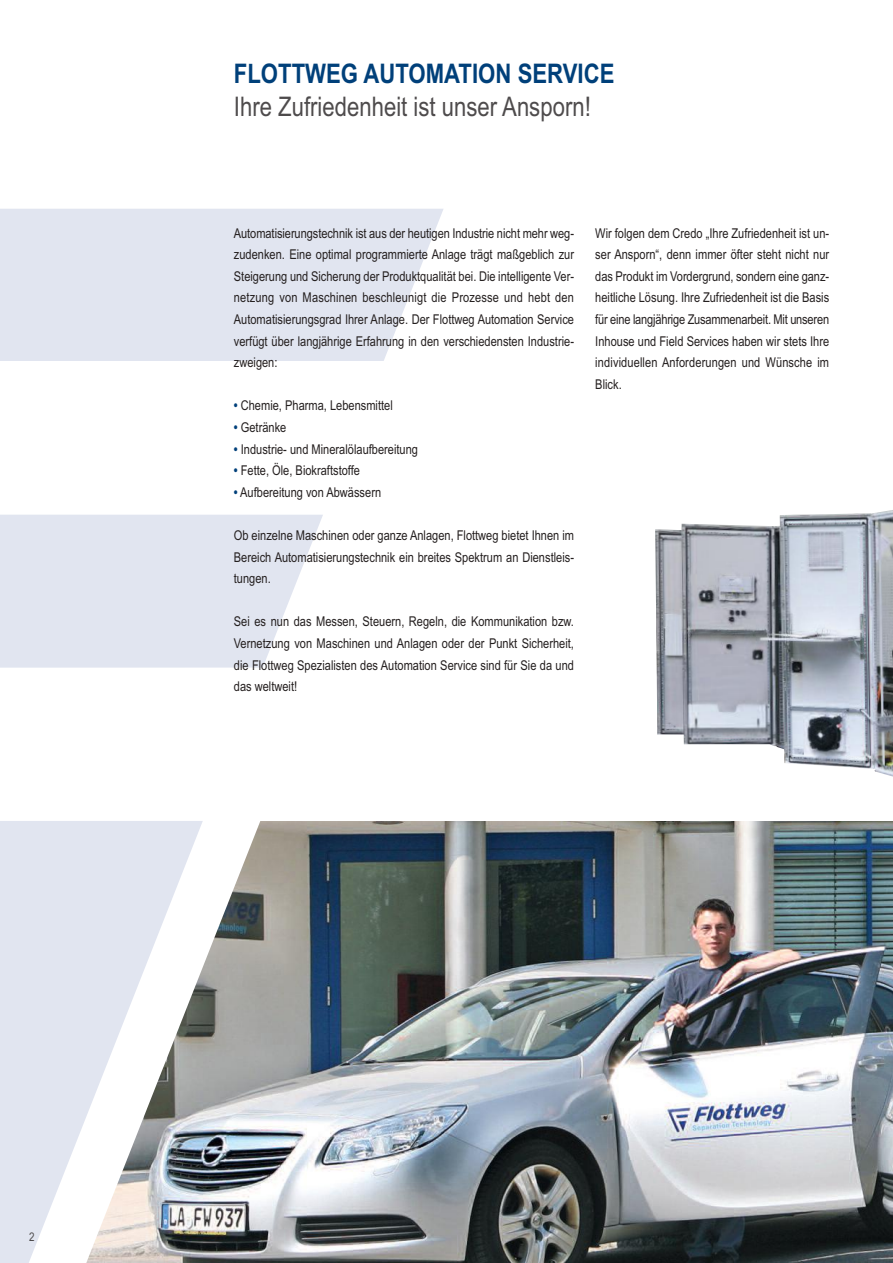
<style>
.page{position:relative;width:893px;height:1263px;background:#fff}
.page>*{position:absolute;margin:0;border:0;box-sizing:border-box;transform-origin:0 0}
.t1{font:27px "Arial Narrow";color:#4e4b4c}
.t2{font:700 27px "Arial Narrow";color:#00407a}
.t3{font:13.5px/21.6px "Arial Narrow";color:#241f1f;text-align:justify}
.t4{font:12px "Arial Narrow";color:#4e4b4c}
.s1{font-weight:700;color:#00407a}
</style>
<div class="page">
<img style="left:584px;top:821px;width:309px;height:442px">
<img style="left:444px;top:821px;width:140px;height:442px">
<svg style="left:0;top:209px;width:444px;height:1054px"></svg>
<img style="left:655px;top:510px;width:238px;height:267px">
<h1 class="t2" style="left:234px;top:58px;width:382px">FLOTTWEG AUTOMATION SERVICE</h1>
<h1 class="t1" style="left:234px;top:91px;width:358px">Ihre Zufriedenheit ist unser Ansporn!</h1>
<p class="t3" style="left:234px;top:222px;width:342px">Automatisierungstechnik ist aus der heutigen Industrie nicht mehr weg&shy;zudenken. Eine optimal programmierte Anlage trägt maßgeblich zur Steigerung und Sicherung der Produktqualität bei. Die intelligente Ver&shy;netzung von Maschinen beschleunigt die Prozesse und hebt den Automatisierungsgrad Ihrer Anlage. Der Flottweg Automation Service verfügt über langjährige Erfahrung in den verschiedensten Industrie&shy;zweigen:</p>
<p class="t3" style="left:234px;top:395px;width:160px"><span class="s1">•</span> Chemie, Pharma, Lebensmittel</p>
<p class="t3" style="left:234px;top:417px;width:54px"><span class="s1">•</span> Getränke</p>
<p class="t3" style="left:234px;top:438px;width:186px"><span class="s1">•</span> Industrie- und Mineralölaufbereitung</p>
<p class="t3" style="left:234px;top:460px;width:128px"><span class="s1">•</span> Fette, Öle, Biokraftstoffe</p>
<p class="t3" style="left:234px;top:481px;width:149px"><span class="s1">•</span> Aufbereitung von Abwässern</p>
<p class="t3" style="left:234px;top:525px;width:342px">Ob einzelne Maschinen oder ganze Anlagen, Flottweg bietet Ihnen im Bereich Automatisierungstechnik ein breites Spektrum an Dienstleis&shy;tungen.</p>
<p class="t3" style="left:234px;top:611px;width:342px">Sei es nun das Messen, Steuern, Regeln, die Kommunikation bzw.<br>Vernetzung von Maschinen und Anlagen oder der Punkt Sicherheit, die Flottweg Spezialisten des Automation Service sind für Sie da und das weltweit!</p>
<p class="t3" style="left:595px;top:222px;width:235px">Wir folgen dem Credo „Ihre Zufriedenheit ist un&shy;ser Ansporn“, denn immer öfter steht nicht nur das Produkt im Vordergrund, sondern eine ganz&shy;heitliche Lösung. Ihre Zufriedenheit ist die Basis für eine langjährige Zusammenarbeit. Mit unseren Inhouse und Field Services haben wir stets Ihre individuellen Anforderungen und Wünsche im Blick.</p>
<p class="t4" style="left:29px;top:1229px;width:7px">2</p>
</div>
